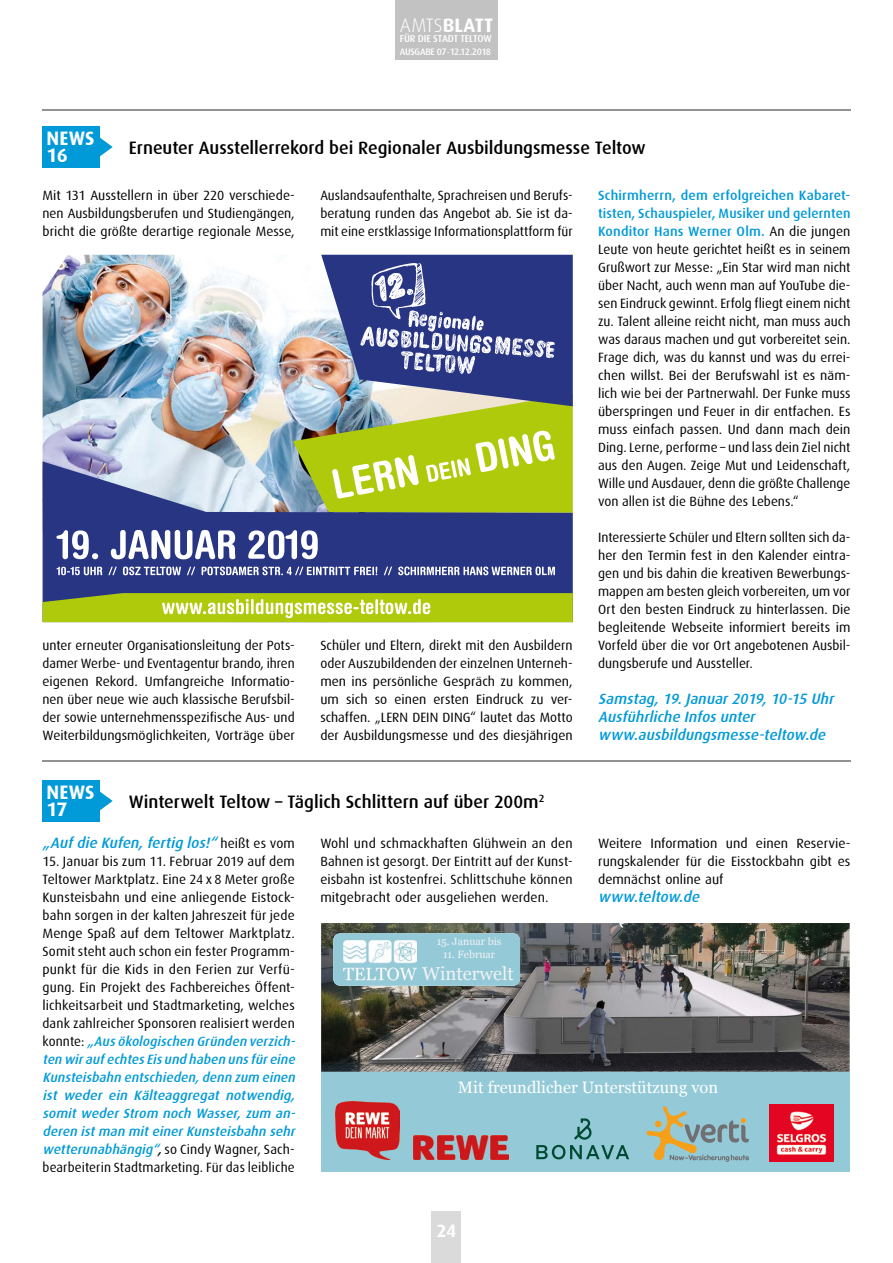
<style>
.page{position:relative;width:893px;height:1263px;background:#fff}
.page>*{position:absolute;margin:0;border:0;box-sizing:border-box;transform-origin:0 0}
.t1{font:700 19.5px/16.5px "Dax";letter-spacing:.005em;color:#fff}
.t2{font:18.6px "Georgia";color:#f1f2f4}
.t3{font:500 18px "Dax";letter-spacing:-.005em;color:#000}
.t4{font:700 18px "Dax";color:#fff}
.t5{font:16.5px "Georgia";color:#fff}
.t6{font:italic 500 15px/18px "Dax";color:#009ad8}
.t7{font:13.5px/18px "Dax";letter-spacing:.005em;color:#000;text-align:justify}
.t8{font:10.65px "Georgia";color:#f1f2f4}
.t9{font:500 10.05px "Dax";letter-spacing:-.02em;color:#fff}
.t10{font:500 9.45px "Dax";letter-spacing:-.03em;color:#fff}
.s1{font-weight:300}
.s2{font-weight:700}
.s3{font-weight:500;color:#009ad8}
.s4{font-weight:400;font-style:normal;font-size:13.5px;color:#000}
.s5{font-weight:500;font-style:italic;color:#009ad8}
.s6{font-weight:500;font-style:italic}
</style>
<div class="page">
<hr style="left:43px;top:110px;width:808px;height:1px;background:#929292">
<img style="left:43px;top:255px;width:250px;height:205px">
<svg style="left:43px;top:460px;width:530px;height:133px;background:#475596"></svg>
<svg style="left:43px;top:593px;width:530px;height:29px;background:#b4cb2a"></svg>
<svg style="left:56px;top:530px;width:42px;height:29px"></svg>
<svg style="left:111px;top:530px;width:124px;height:29px"></svg>
<svg style="left:248px;top:530px;width:70px;height:29px"></svg>
<svg style="left:56px;top:567px;width:46px;height:8px"></svg>
<svg style="left:108px;top:566px;width:9px;height:9px"></svg>
<svg style="left:123px;top:566px;width:58px;height:9px"></svg>
<svg style="left:187px;top:566px;width:8px;height:9px"></svg>
<svg style="left:202px;top:566px;width:175px;height:9px"></svg>
<svg style="left:384px;top:566px;width:8px;height:9px"></svg>
<svg style="left:398px;top:566px;width:157px;height:9px"></svg>
<svg style="left:293px;top:255px;width:280px;height:258px;background:#869378"></svg>
<div style="left:432px;top:1212px;width:29px;height:51px;background:#dadada"></div>
<div style="left:395px;top:0;width:102px;height:59px;background:#c2c2c2"></div>
<img style="left:321px;top:923px;width:529px;height:149px">
<div style="left:321px;top:1072px;width:529px;height:99px;background:#94cad8"></div>
<svg style="left:536px;top:1118px;width:93px;height:41px;background:#7bb4bc"></svg>
<img style="left:770px;top:1105px;width:63px;height:57px">
<img style="left:335px;top:1101px;width:64px;height:58px">
<img style="left:414px;top:1135px;width:94px;height:24px">
<svg style="left:333px;top:933px;width:187px;height:53px;background:#a4d1dc"></svg>
<svg style="left:646px;top:1106px;width:103px;height:56px;background:#9cb7af"></svg>
<div style="left:43px;top:126px;width:57px;height:41px;background:#009ad8"></div>
<svg style="left:100px;top:137px;width:13px;height:20px"></svg>
<div style="left:43px;top:780px;width:57px;height:41px;background:#009ad8"></div>
<svg style="left:100px;top:791px;width:13px;height:20px"></svg>
<hr style="left:42px;top:760px;width:808px;height:1px;background:#929292">
<h1 class="t1" style="left:47px;top:130px;width:49px">NEWS<br>16</h1>
<h1 class="t1" style="left:400px;top:17px;width:95px"><span class="s1">AMTS</span>BLATT</h1>
<p class="t9" style="left:400px;top:33px;width:93px">FÜR DIE STADT TELTOW</p>
<p class="t10" style="left:400px;top:46px;width:93px">AUSGABE 07 <span class="s2">˙</span>12.12.2018</p>
<h3 class="t3" style="left:129px;top:138px;width:518px">Erneuter Ausstellerrekord bei Regionaler Ausbildungsmesse Teltow</h3>
<p class="t7" style="left:43px;top:186px;width:254px">Mit 131 Ausstellern in über 220 verschiede&shy;nen Ausbildungsberufen und Studiengängen, bricht die größte derartige regionale Messe,</p>
<p class="t7" style="left:320px;top:186px;width:254px">Auslandsaufenthalte, Sprachreisen und Berufs&shy;beratung runden das Angebot ab. Sie ist da&shy;mit eine erstklassige Informationsplattform für</p>
<p class="t7" style="left:43px;top:636px;width:254px">unter erneuter Organisationsleitung der Pots&shy;damer Werbe- und Eventagentur brando, ihren eigenen Rekord. Umfangreiche Informatio&shy;nen über neue wie auch klassische Berufsbil&shy;der sowie unternehmensspezifische Aus- und Weiterbildungsmöglichkeiten, Vorträge über</p>
<p class="t7" style="left:320px;top:636px;width:254px">Schüler und Eltern, direkt mit den Ausbildern oder Auszubildenden der einzelnen Unterneh&shy;men ins persönliche Gespräch zu kommen, um sich so einen ersten Eindruck zu ver&shy;schaffen. „LERN DEIN DING“ lautet das Motto der Ausbildungsmesse und des diesjährigen</p>
<h1 class="t1" style="left:47px;top:784px;width:49px">NEWS<br>17</h1>
<h3 class="t3" style="left:129px;top:791px;width:417px">Winterwelt Teltow – Täglich Schlittern auf über 200m<sup>2</sup></h3>
<p class="t7" style="left:598px;top:186px;width:254px"><span class="s3">Schirmherrn, dem erfolgreichen Kabaret&shy;tisten, Schauspieler, Musiker und gelernten Konditor Hans Werner Olm.</span> An die jungen Leute von heute gerichtet heißt es in seinem Grußwort zur Messe: „Ein Star wird man nicht über Nacht, auch wenn man auf YouTube die&shy;sen Eindruck gewinnt. Erfolg fliegt einem nicht zu. Talent alleine reicht nicht, man muss auch was daraus machen und gut vorbereitet sein.<br>Frage dich, was du kannst und was du errei&shy;chen willst. Bei der Berufswahl ist es näm&shy;lich wie bei der Partnerwahl. Der Funke muss überspringen und Feuer in dir entfachen. Es muss einfach passen. Und dann mach dein Ding. Lerne, performe – und lass dein Ziel nicht aus den Augen. Zeige Mut und Leidenschaft, Wille und Ausdauer, denn die größte Challenge von allen ist die Bühne des Lebens.“</p>
<p class="t7" style="left:598px;top:528px;width:254px">Interessierte Schüler und Eltern sollten sich da&shy;her den Termin fest in den Kalender eintra&shy;gen und bis dahin die kreativen Bewerbungs&shy;mappen am besten gleich vorbereiten, um vor Ort den besten Eindruck zu hinterlassen. Die begleitende Webseite informiert bereits im Vorfeld über die vor Ort angebotenen Ausbil&shy;dungsberufe und Aussteller.</p>
<p class="t6" style="left:598px;top:689px;width:240px">Samstag,19.Januar2019,10-15 Uhr<br>Ausführliche Infosunter www.ausbildungsmesse-teltow.de</p>
<p class="t6" style="left:43px;top:833px;width:254px">„Aufdie Kufen,fertig los!“ <span class="s4">h e i ß t e s v o m</span></p>
<p class="t7" style="left:43px;top:852px;width:257px;text-align:left">15. Januar bis zum 11. Februar 2019 auf dem Teltower Marktplatz. Eine 24 x 8 Meter große Kunsteisbahn und eine anliegende Eistock&shy;bahn sorgen in der kalten Jahreszeit für jede Menge Spaß auf dem Teltower Marktplatz.<br>Somit steht auch schon ein fester Programm&shy;punkt für die Kids in den Ferien zur Verfü&shy;gung. Ein Projekt des Fachbereiches Öffent&shy;lichkeitsarbeit und Stadtmarketing, welches dank zahlreicher Sponsoren realisiert werden k o n n t e : <span class="s5">„Ausökologischen Gründen verzich&shy;ten wiraufechtesEisund haben unsfüreine Kunsteisbahn entschieden,denn zum einen ist weder ein Kälteaggregat notwendig, somit weder Strom noch Wasser, zum an&shy;deren istman miteinerKunsteisbahn sehr wetterunabhängig“</span><span class="s6">,</span> s o C i n d y W a g n e r, S a c h - bearbeiterin Stadtmarketing. Für das leibliche</p>
<p class="t7" style="left:320px;top:834px;width:254px">Wohl und schmackhaften Glühwein an den Bahnen ist gesorgt. Der Eintritt auf der Kunst&shy;eisbahn ist kostenfrei. Schlittschuhe können mitgebracht oder ausgeliehen werden.</p>
<p class="t7" style="left:598px;top:834px;width:254px">Weitere Information und einen Reservie&shy;rungskalender für die Eisstockbahn gibt es demnächst online auf</p>
<p class="t6" style="left:598px;top:887px;width:106px">www.teltow.de</p>
<p class="t8" style="left:437px;top:936px;width:66px">15. Januar bis</p>
<p class="t8" style="left:443px;top:948px;width:54px">11. Februar</p>
<h2 class="t2" style="left:422px;top:963px;width:93px">Winterwelt</h2>
<p class="t5" style="left:458px;top:1078px;width:262px">Mit freundlicher Unterstützung von</p>
<h3 class="t4" style="left:437px;top:1220px;width:21px">24</h3>
</div>
